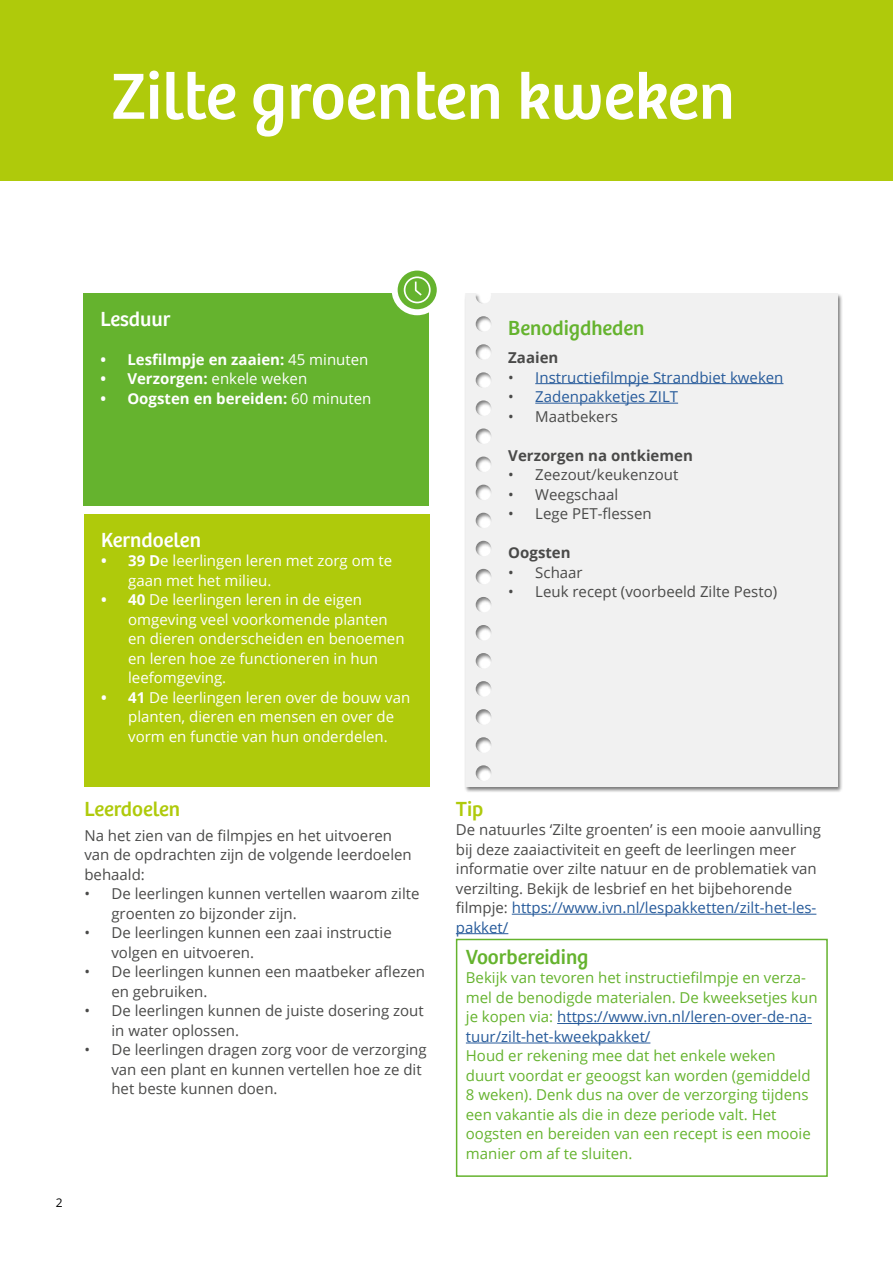
<style>
.page{position:relative;width:893px;height:1263px;background:#fff}
.page>*{position:absolute;margin:0;border:0;box-sizing:border-box;transform-origin:0 0}
.t1{font:67.5px "Bree";color:#fff}
.t2{font:21px "Bree";color:#65b32e}
.t3{font:21px "Bree";color:#fff}
.t4{font:21px "Bree";color:#afca0b}
.t5{font:15px/19.5px "Open Sans";color:#4a4a49}
.t6{font:15px/19.5px "Open Sans";color:#65b32e}
.t7{font:15px/19.5px "Open Sans";color:#fff}
.t8{font:700 15px "Open Sans";color:#fff}
.t9{font:15px "Open Sans";color:#275b9b}
.t10{font:700 15px "Open Sans";color:#4a4a49}
.t11{font:12px "Open Sans";color:#000}
.s1{font-weight:400}
.s2{font-weight:700}
.s3{color:#4a4a49}
.s4{color:#275b9b}
</style>
<div class="page">
<div style="left:0;top:0;width:893px;height:181px;background:#afca0b"></div>
<div style="left:83px;top:294px;width:346px;height:212px;background:#65b32e"></div>
<hr style="left:557px;top:1023px;width:255px;height:1px;background:#275b9b">
<hr style="left:466px;top:1043px;width:184px;height:1px;background:#275b9b">
<div style="left:456px;top:939px;width:372px;height:238px;border:2px solid #65b32e"></div>
<div style="left:84px;top:514px;width:346px;height:273px;background:#afca0b"></div>
<div style="left:465px;top:293px;width:378px;height:500px;background:#000;opacity:.52"></div>
<div style="left:465px;top:294px;width:372px;height:493px;background:#f1f1f1"></div>
<svg style="left:395px;top:268px;width:45px;height:44px"></svg>
<div style="left:392px;top:265px;width:51px;height:50px;border:6px solid #fff;border-radius:50%"></div>
<svg style="left:404px;top:276px;width:27px;height:27px"></svg>
<hr style="left:535px;top:383px;width:248px;height:1px;background:#275b9b">
<hr style="left:535px;top:403px;width:143px;height:1px;background:#275b9b">
<hr style="left:512px;top:914px;width:304px;height:1px;background:#275b9b">
<hr style="left:456px;top:933px;width:52px;height:1px;background:#275b9b">
<h1 class="t1" style="left:112px;top:57px;width:625px">Zilte groenten kweken</h1>
<h2 class="t3" style="left:100px;top:307px;width:72px">Lesduur</h2>
<p class="t8" style="left:100px;top:349px;width:269px">• Lesfilmpje en zaaien: <span class="s1">45 minuten</span></p>
<p class="t8" style="left:100px;top:368px;width:208px">• Verzorgen: <span class="s1">enkele weken</span></p>
<p class="t8" style="left:100px;top:388px;width:273px">• Oogsten en bereiden: <span class="s1">60 minuten</span></p>
<h2 class="t3" style="left:101px;top:527px;width:101px">Kerndoelen</h2>
<p class="t7" style="left:128px;top:550px;width:266px;text-indent:-27px"><span class="s2">• 39 D</span>e leerlingen leren met zorg om te gaan met het milieu.</p>
<p class="t7" style="left:128px;top:589px;width:278px;text-indent:-27px"><span class="s2">• 40</span> De leerlingen leren in de eigen omgeving veel voorkomende planten en dieren onderscheiden en benoemen en leren hoe ze functioneren in hun leefomgeving.</p>
<p class="t7" style="left:128px;top:687px;width:284px;text-indent:-27px"><span class="s2">• 41</span> De leerlingen leren over de bouw van planten, dieren en mensen en over de vorm en functie van hun onderdelen.</p>
<h2 class="t4" style="left:84px;top:796px;width:97px">Leerdoelen</h2>
<p class="t5" style="left:84px;top:825px;width:329px">Na het zien van de filmpjes en het uitvoeren van de opdrachten zijn de volgende leerdoelen behaald:</p>
<p class="t5" style="left:111px;top:884px;width:310px;text-indent:-27px">• De leerlingen kunnen vertellen waarom zilte groenten zo bijzonder zijn.</p>
<p class="t5" style="left:111px;top:923px;width:282px;text-indent:-27px">• De leerlingen kunnen een zaai instructie volgen en uitvoeren.</p>
<p class="t5" style="left:111px;top:962px;width:315px;text-indent:-27px">• De leerlingen kunnen een maatbeker aflezen en gebruiken.</p>
<p class="t5" style="left:111px;top:1001px;width:314px;text-indent:-27px">• De leerlingen kunnen de juiste dosering zout in water oplossen.</p>
<p class="t5" style="left:111px;top:1040px;width:317px;text-indent:-27px">• De leerlingen dragen zorg voor de verzorging van een plant en kunnen vertellen hoe ze dit het beste kunnen doen.</p>
<p class="t11" style="left:56px;top:1194px;width:8px">2</p>
<h2 class="t2" style="left:508px;top:315px;width:138px">Benodigdheden</h2>
<p class="t10" style="left:508px;top:347px;width:52px">Zaaien</p>
<p class="t9" style="left:508px;top:367px;width:277px"><span class="s3">•</span> Instructiefilmpje Strandbiet kweken</p>
<p class="t9" style="left:508px;top:386px;width:171px"><span class="s3">•</span> Zadenpakketjes ZILT</p>
<p class="t5" style="left:508px;top:406px;width:111px">• Maatbekers</p>
<p class="t10" style="left:508px;top:444px;width:186px">Verzorgen na ontkiemen</p>
<p class="t5" style="left:508px;top:464px;width:172px">• Zeezout/keukenzout</p>
<p class="t5" style="left:508px;top:484px;width:111px">• Weegschaal</p>
<p class="t5" style="left:508px;top:503px;width:145px">• Lege PET-flessen</p>
<p class="t10" style="left:508px;top:542px;width:64px">Oogsten</p>
<p class="t5" style="left:508px;top:562px;width:76px">• Schaar</p>
<p class="t5" style="left:508px;top:581px;width:270px">• Leuk recept (voorbeeld Zilte Pesto)</p>
<h2 class="t4" style="left:456px;top:796px;width:29px">Tip</h2>
<p class="t5" style="left:456px;top:819px;width:367px">De natuurles ‘Zilte groenten’ is een mooie aanvulling bij deze zaaiactiviteit en geeft de leerlingen meer informatie over zilte natuur en de problematiek van verzilting. Bekijk de lesbrief en het bijbehorende filmpje: <span class="s4">https://www.ivn.nl/lespakketten/zilt-het-les&shy;pakket/</span></p>
<h2 class="t2" style="left:466px;top:944px;width:124px">Voorbereiding</h2>
<p class="t6" style="left:466px;top:968px;width:353px">Bekijk van tevoren het instructiefilmpje en verza&shy;mel de benodigde materialen. De kweeksetjes kun je kopen via: <span class="s4">https://www.ivn.nl/leren-over-de-na&shy;tuur/zilt-het-kweekpakket/</span></p>
<p class="t6" style="left:466px;top:1046px;width:346px">Houd er rekening mee dat het enkele weken duurt voordat er geoogst kan worden (gemiddeld 8 weken). Denk dus na over de verzorging tijdens een vakantie als die in deze periode valt. Het oogsten en bereiden van een recept is een mooie manier om af te sluiten.</p>
</div>
